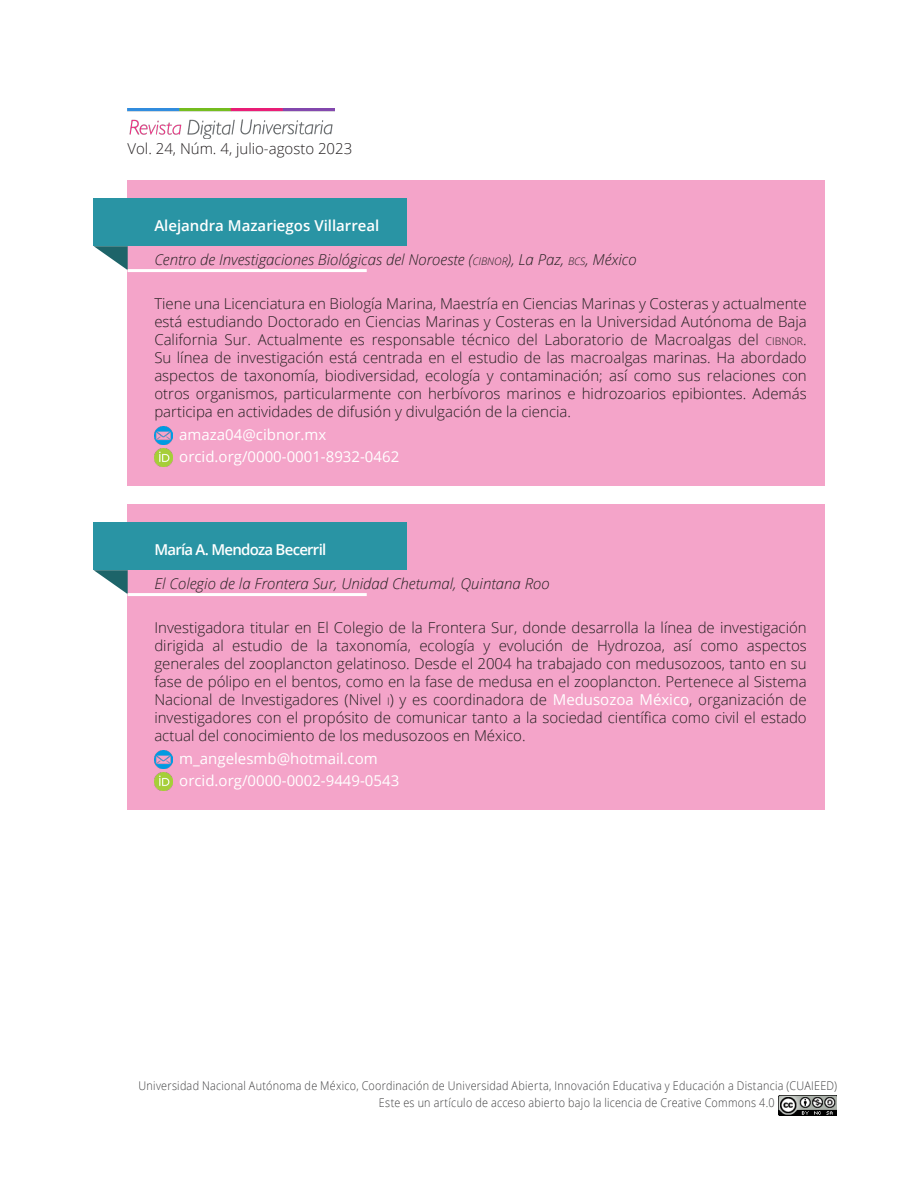
<style>
.page{position:relative;width:918px;height:1188px;background:#fff}
.page>*{position:absolute;margin:0;border:0;box-sizing:border-box;transform-origin:0 0}
.autor_Info2{font:300 15px/18px "Open Sans";color:#231f20;text-align:justify}
.autor_Info2-2{font:italic 300 15px "Open Sans";color:#231f20}
.autor_Info2-3{font:15px "Open Sans";color:#fff}
.autor_info{font:600 15px "Open Sans";color:#fff}
.autor_info-2{font:600 15px "Open Sans";letter-spacing:-.05em;color:#fff}
.t1{font:300 12px/17px "Open Sans";letter-spacing:.025em;color:#3e3e3f;scale:.9 1}
.s1{font-size:10.5px}
.s2{font-weight:400;color:#fff}
</style>
<div class="page">
<img style="left:128px;top:108px;width:207px;height:30px">
<img style="left:778px;top:1096px;width:59px;height:20px">
<div style="left:128px;top:180px;width:697px;height:306px;background:#f4a4c9"></div>
<div style="left:94px;top:199px;width:313px;height:47px;background:#2994a4"></div>
<svg style="left:94px;top:246px;width:34px;height:24px"></svg>
<hr style="left:128px;top:269px;width:239px;height:3px;background:#fff">
<img style="left:154px;top:426px;width:18px;height:18px">
<img style="left:154px;top:449px;width:18px;height:18px">
<div style="left:128px;top:504px;width:697px;height:306px;background:#f4a4c9"></div>
<div style="left:94px;top:523px;width:313px;height:47px;background:#2994a4"></div>
<svg style="left:94px;top:570px;width:34px;height:24px"></svg>
<hr style="left:128px;top:593px;width:239px;height:3px;background:#fff">
<img style="left:154px;top:750px;width:18px;height:18px">
<img style="left:154px;top:773px;width:18px;height:18px">
<p class="autor_Info2" style="left:128px;top:139px;width:226px">Vol. 24, Núm. 4, julio-agosto 2023</p>
<p class="autor_info" style="left:154px;top:215px;width:227px">Alejandra Mazariegos Villarreal</p>
<p class="autor_Info2-2" style="left:154px;top:249px;width:484px">Centro de Investigaciones Biológicas del Noroeste (<span class="s1">CIBNOR</span>), La Paz, <span class="s1">BCS</span>, México</p>
<p class="autor_Info2" style="left:154px;top:295px;width:654px">Tiene una Licenciatura en Biología Marina, Maestría en Ciencias Marinas y Costeras y actualmente está estudiando Doctorado en Ciencias Marinas y Costeras en la Universidad Autónoma de Baja California Sur. Actualmente es responsable técnico del Laboratorio de Macroalgas del <span class="s1">CIBNOR</span>.<br>Su línea de investigación está centrada en el estudio de las macroalgas marinas. Ha abordado aspectos de taxonomía, biodiversidad, ecología y contaminación; así como sus relaciones con otros organismos, particularmente con herbívoros marinos e hidrozoarios epibiontes. Además participa en actividades de difusión y divulgación de la ciencia.</p>
<p class="autor_Info2-3" style="left:179px;top:424px;width:148px">amaza04@cibnor.mx</p>
<p class="autor_Info2-3" style="left:179px;top:446px;width:221px">orcid.org/0000-0001-8932-0462</p>
<p class="autor_info-2" style="left:154px;top:539px;width:173px">María A. Mendoza Becerril</p>
<p class="autor_Info2-2" style="left:154px;top:573px;width:397px">El Colegio de la Frontera Sur, Unidad Chetumal, Quintana Roo</p>
<p class="autor_Info2" style="left:154px;top:619px;width:654px">Investigadora titular en El Colegio de la Frontera Sur, donde desarrolla la línea de investigación dirigida al estudio de la taxonomía, ecología y evolución de Hydrozoa, así como aspectos generales del zooplancton gelatinoso. Desde el 2004 ha trabajado con medusozoos, tanto en su fase de pólipo en el bentos, como en la fase de medusa en el zooplancton. Pertenece al Sistema Nacional de Investigadores (Nivel <span class="s1">I</span>) y es coordinadora de <span class="s2">Medusozoa México</span>, organización de investigadores con el propósito de comunicar tanto a la sociedad científica como civil el estado actual del conocimiento de los medusozoos en México.</p>
<p class="autor_Info2-3" style="left:179px;top:748px;width:200px">m_angelesmb@hotmail.com</p>
<p class="autor_Info2-3" style="left:179px;top:770px;width:221px">orcid.org/0000-0002-9449-0543</p>
<p class="t1" style="left:379px;top:1077px;width:511px;text-indent:-240px">Universidad Nacional Autónoma de México, Coordinación de Universidad Abierta, Innovación Educativa y Educación a Distancia (CUAIEED)<br>Este es un artículo de acceso abierto bajo la licencia de Creative Commons 4.0</p>
</div>
